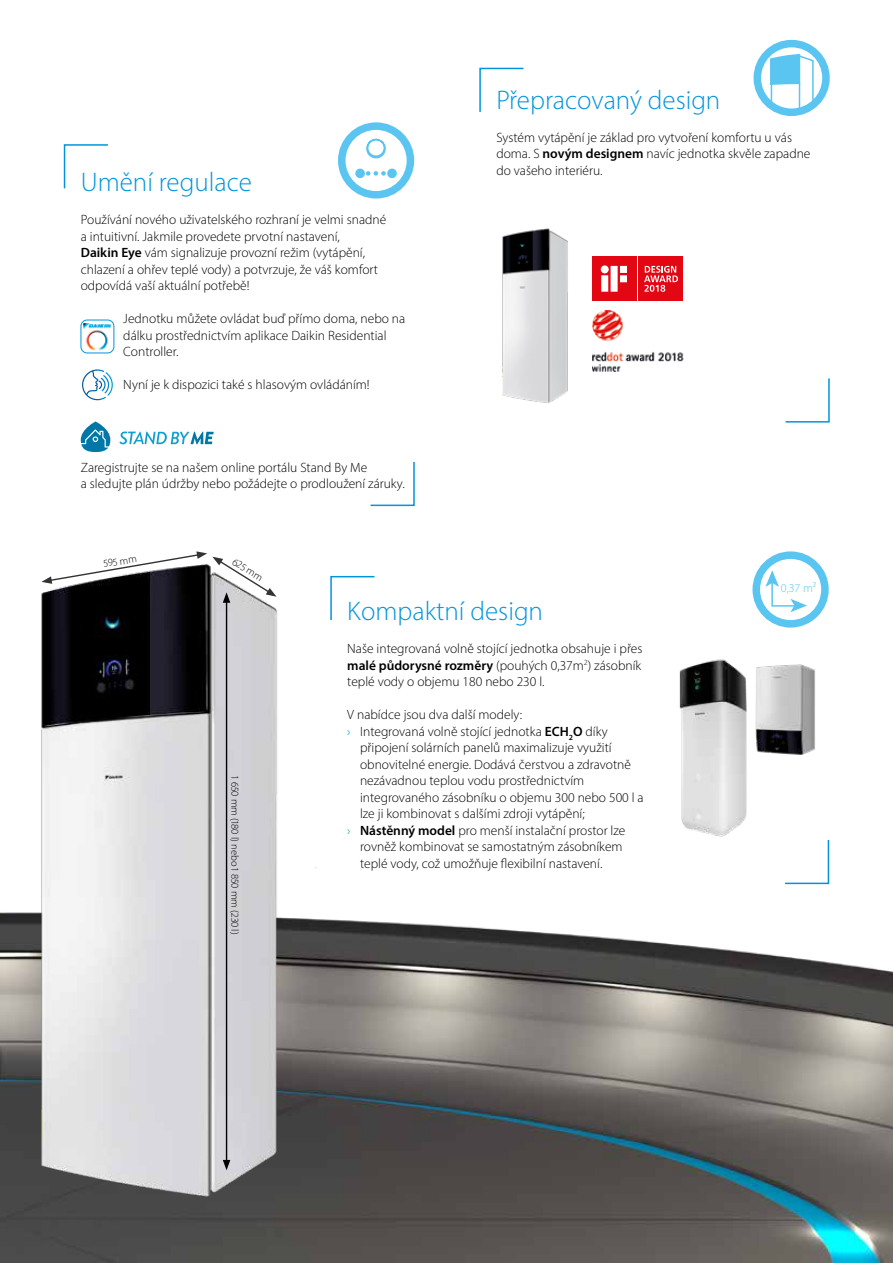
<style>
.page{position:relative;width:893px;height:1263px;background:#fff}
.page>*{position:absolute;margin:0;border:0;box-sizing:border-box;transform-origin:0 0}
.t1{font:300 27px "Myriad Pro";color:#0095db}
.t2{font:300 13.5px/16.5px "Myriad Pro";color:#000}
.t3{font:300 12px "Myriad Pro";color:#5bc5f2}
.t4{font:300 10.5px "Myriad Pro";color:#000}
.s1{font-weight:600}
.s2{color:#0095db}
</style>
<div class="page">
<img style="left:0;top:867px;width:893px;height:396px">
<img style="left:26px;top:603px;width:262px;height:604px">
<hr style="left:226px;top:600px;width:1px;height:562px;background:#000">
<svg style="left:41px;top:551px;width:236px;height:52px"></svg>
<svg style="left:223px;top:1160px;width:7px;height:10px"></svg>
<svg style="left:330px;top:575px;width:45px;height:46px"></svg>
<svg style="left:756px;top:555px;width:69px;height:69px"></svg>
<div style="left:752px;top:551px;width:77px;height:77px;border:8px solid #5bc5f2;border-radius:50%"></div>
<hr style="left:771px;top:605px;width:25px;height:2px;background:#5bc5f2">
<svg style="left:789px;top:597px;width:18px;height:17px"></svg>
<hr style="left:771px;top:581px;width:2px;height:25px;background:#5bc5f2">
<svg style="left:764px;top:570px;width:16px;height:19px"></svg>
<img style="left:679px;top:659px;width:68px;height:178px">
<img style="left:755px;top:664px;width:60px;height:91px">
<svg style="left:783px;top:840px;width:47px;height:45px"></svg>
<div style="left:589px;top:254px;width:97px;height:49px;background:linear-gradient(to bottom,#fff,#fff)"></div>
<div style="left:592px;top:256px;width:44px;height:45px;background:#e30613"></div>
<svg style="left:601px;top:265px;width:26px;height:27px"></svg>
<div style="left:639px;top:256px;width:44px;height:45px;background:#e30613"></div>
<svg style="left:644px;top:266px;width:34px;height:26px"></svg>
<img style="left:592px;top:310px;width:92px;height:61px">
<img style="left:502px;top:228px;width:66px;height:176px">
<svg style="left:479px;top:67px;width:45px;height:45px"></svg>
<svg style="left:757px;top:44px;width:69px;height:68px"></svg>
<svg style="left:769px;top:54px;width:45px;height:58px"></svg>
<div style="left:753px;top:40px;width:77px;height:76px;border:8px solid #5bc5f2;border-radius:50%"></div>
<svg style="left:785px;top:378px;width:45px;height:45px"></svg>
<svg style="left:119px;top:432px;width:95px;height:12px"></svg>
<svg style="left:81px;top:421px;width:29px;height:31px"></svg>
<svg style="left:63px;top:144px;width:45px;height:45px"></svg>
<svg style="left:342px;top:126px;width:68px;height:69px"></svg>
<div style="left:338px;top:122px;width:76px;height:77px;border:8px solid #5bc5f2;border-radius:50%"></div>
<div style="left:356px;top:169px;width:8px;height:8px;background:#5bc5f2;border-radius:50%"></div>
<div style="left:355px;top:169px;width:10px;height:9px;border:2px solid #5bc5f2;border-radius:50%"></div>
<div style="left:388px;top:169px;width:8px;height:8px;background:#5bc5f2;border-radius:50%"></div>
<div style="left:387px;top:169px;width:10px;height:9px;border:2px solid #5bc5f2;border-radius:50%"></div>
<svg style="left:366px;top:171px;width:20px;height:5px"></svg>
<svg style="left:366px;top:138px;width:20px;height:21px"></svg>
<img style="left:81px;top:320px;width:33px;height:33px">
<div style="left:81px;top:320px;width:33px;height:33px;border:1px solid #0095db;border-radius:6px"></div>
<svg style="left:82px;top:369px;width:31px;height:31px"></svg>
<svg style="left:370px;top:461px;width:45px;height:46px"></svg>
<h1 class="t1" style="left:81px;top:166px;width:173px">Umění regulace</h1>
<p class="t2" style="left:81px;top:211px;width:307px">Používání nového uživatelského rozhraní je velmi snadné a intuitivní. Jakmile provedete prvotní nastavení,<br><span class="s1">Daikin Eye</span> vám signalizuje provozní režim (vytápění, chlazení a ohřev teplé vody) a potvrzuje, že váš komfort odpovídá vaší aktuální potřebě!</p>
<p class="t2" style="left:123px;top:310px;width:283px">Jednotku můžete ovládat buď přímo doma, nebo na dálku prostřednictvím aplikace Daikin Residential<br>Controller.</p>
<p class="t2" style="left:123px;top:376px;width:248px">Nyní je k dispozici také s hlasovým ovládáním!</p>
<p class="t2" style="left:81px;top:459px;width:325px">Zaregistrujte se na našem online portálu Stand By Me<br>a sledujte plán údržby nebo požádejte o prodloužení záruky.</p>
<p class="t4" style="left:103px;top:557px;width:35px;rotate:-9deg">595 mm</p>
<p class="t4" style="left:237px;top:555px;width:35px;rotate:32deg">625 mm</p>
<h1 class="t1" style="left:496px;top:83px;width:226px">Přepracovaný design</h1>
<p class="t2" style="left:496px;top:129px;width:316px">Systém vytápění je základ pro vytvoření komfortu u vás doma. S <span class="s1">novým designem</span> navíc jednotka skvěle zapadne do vašeho interiéru.</p>
<p class="t3" style="left:781px;top:581px;width:37px">0,37 m2</p>
<p class="t4" style="left:241px;top:776px;width:160px;rotate:90deg">1 650 mm (180 l) nebo 1 850 mm (230 l)</p>
<h1 class="t1" style="left:347px;top:595px;width:197px">Kompaktní design</h1>
<p class="t2" style="left:347px;top:640px;width:297px;text-align:justify">Naše integrovaná volně stojící jednotka obsahuje i přes <span class="s1">malé půdorysné rozměry</span> (pouhých 0,37m<sup>2</sup>) zásobník teplé vody o objemu 180 nebo 230 l.</p>
<p class="t2" style="left:347px;top:706px;width:176px">V nabídce jsou dva další modely:</p>
<p class="t2" style="left:347px;top:723px;width:262px"><span class="s2">›</span> Integrovaná volně stojící jednotka <span class="s1">ECH</span><sub>2</sub><span class="s1">O</span> díky</p>
<p class="t2" style="left:360px;top:739px;width:253px">připojení solárních panelů maximalizuje využití</p>
<p class="t2" style="left:360px;top:756px;width:272px">obnovitelné energie. Dodává čerstvou a zdravotně</p>
<p class="t2" style="left:360px;top:772px;width:226px">nezávadnou teplou vodu prostřednictvím</p>
<p class="t2" style="left:360px;top:789px;width:285px">integrovaného zásobníku o objemu 300 nebo 500 l a</p>
<p class="t2" style="left:360px;top:805px;width:226px">lze ji kombinovat s dalšími zdroji vytápění;</p>
<p class="t2" style="left:347px;top:822px;width:280px"><span class="s2">›</span> <span class="s1">Nástěnný model</span> pro menší instalační prostor lze</p>
<p class="t2" style="left:360px;top:838px;width:264px">rovněž kombinovat se samostatným zásobníkem</p>
<p class="t2" style="left:360px;top:855px;width:244px">teplé vody, což umožňuje flexibilní nastavení.</p>
</div>
